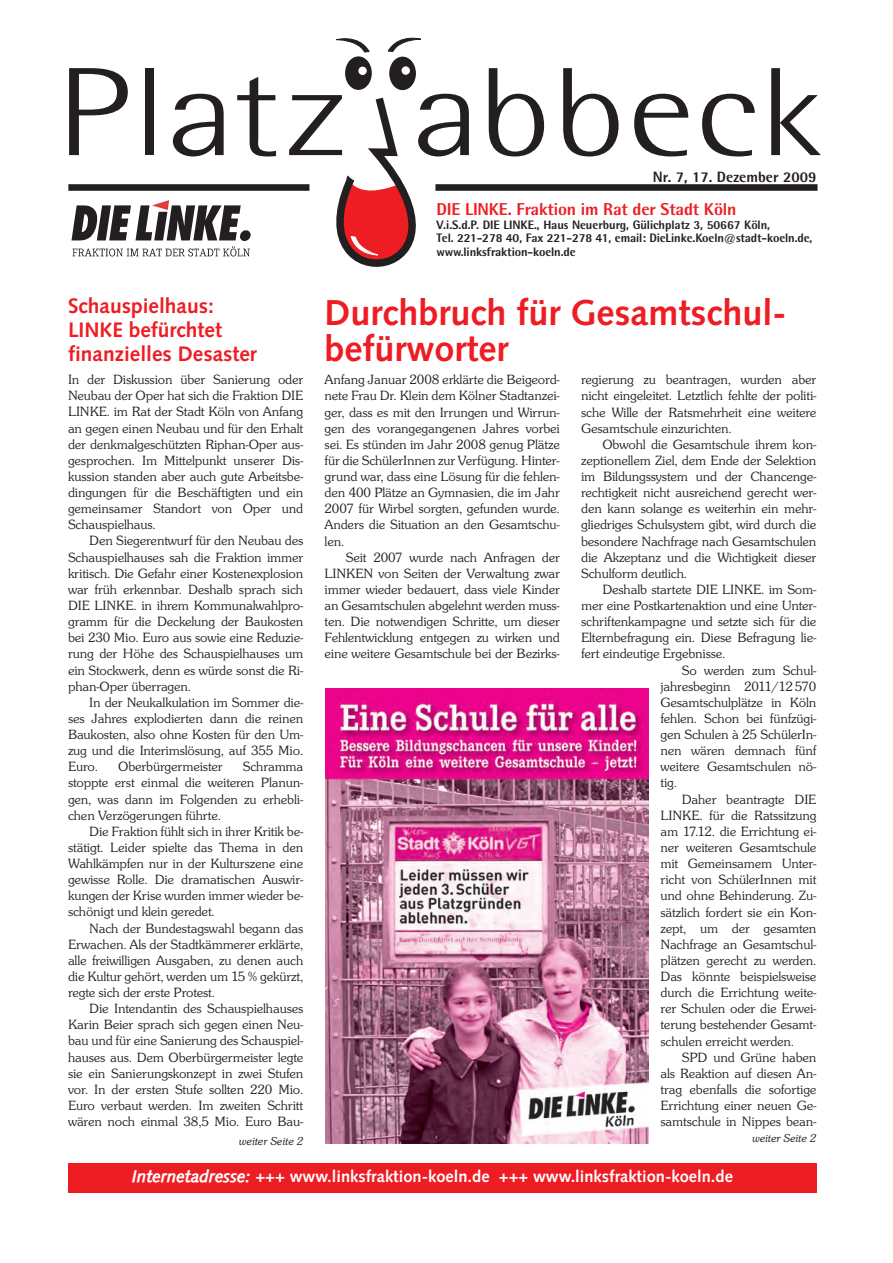
<style>
.page{position:relative;width:893px;height:1263px;background:#fff}
.page>*{position:absolute;margin:0;border:0;box-sizing:border-box;transform-origin:0 0}
.t1{font:700 36px/36px "Syntax";color:#ee1d23}
.t2{font:700 21px/24px "Syntax";color:#ee1d23}
.t3{font:800 17.25px "Rotis Semi Sans";letter-spacing:-.01em;color:#ee1d23}
.t4{font:700 16.5px "Syntax";color:#fff}
.t5{font:800 15px "Rotis Semi Sans";color:#231f20}
.t6{font:300 13.95px/16.2px "Sunset";letter-spacing:-.01em;color:#231f20;text-align:justify}
.t7{font:800 12.3px/13.5px "Rotis Semi Sans";letter-spacing:-.01em;color:#231f20}
.t8{font:italic 300 12px "Sunset";letter-spacing:-.01em;color:#231f20}
.s1{font-family:"Syntax Italic Bld";font-weight:400}
</style>
<div class="page">
<svg style="left:388px;top:38px;width:33px;height:14px"></svg>
<div style="left:346px;top:57px;width:25px;height:32px;background:#231f20;border-radius:50%"></div>
<div style="left:345px;top:56px;width:27px;height:34px;border:1px solid #231f20;border-radius:50%"></div>
<div style="left:390px;top:57px;width:25px;height:32px;background:#231f20;border-radius:50%"></div>
<div style="left:389px;top:57px;width:27px;height:33px;border:1px solid #231f20;border-radius:50%"></div>
<div style="left:358px;top:67px;width:9px;height:8px;border:1px solid #fff;border-radius:50%"></div>
<div style="left:402px;top:66px;width:8px;height:9px;border:1px solid #fff;border-radius:50%"></div>
<svg style="left:336px;top:38px;width:33px;height:14px"></svg>
<svg style="left:563px;top:68px;width:56px;height:88px"></svg>
<svg style="left:634px;top:94px;width:54px;height:62px"></svg>
<svg style="left:702px;top:94px;width:53px;height:62px"></svg>
<svg style="left:771px;top:68px;width:50px;height:87px"></svg>
<div style="left:435px;top:184px;width:382px;height:7px;background:#231f20"></div>
<div style="left:68px;top:1163px;width:748px;height:30px;background:#ee1d23"></div>
<svg style="left:68px;top:68px;width:476px;height:199px"></svg>
<img style="left:325px;top:688px;width:323px;height:455px">
<p class="t5" style="left:653px;top:171px;width:165px">Nr. 7, 17. Dezember 2009</p>
<h2 class="t2" style="left:68px;top:296px;width:190px">Schauspielhaus:<br>LINKE befürchtet finanzielles Desaster</h2>
<p class="t6" style="left:68px;top:373px;width:237px">In der Diskussion über Sanierung oder Neubau der Oper hat sich die Fraktion DIE LINKE. im Rat der Stadt Köln von Anfang an gegen einen Neubau und für den Erhalt der denkmalgeschützten Riphan-Oper aus&shy;gesprochen. Im Mittelpunkt unserer Dis&shy;kussion standen aber auch gute Arbeitsbe&shy;dingungen für die Beschäftigten und ein gemeinsamer Standort von Oper und Schauspielhaus.</p>
<p class="t6" style="left:68px;top:534px;width:237px;text-indent:21px">Den Siegerentwurf für den Neubau des Schauspielhauses sah die Fraktion immer kritisch. Die Gefahr einer Kostenexplosion war früh erkennbar. Deshalb sprach sich DIE LINKE. in ihrem Kommunalwahlpro&shy;gramm für die Deckelung der Baukosten bei 230 Mio. Euro aus sowie eine Reduzie&shy;rung der Höhe des Schauspielhauses um ein Stockwerk, denn es würde sonst die Ri&shy;phan-Oper überragen.</p>
<p class="t6" style="left:68px;top:695px;width:237px;text-indent:21px">In der Neukalkulation im Sommer die&shy;ses Jahres explodierten dann die reinen Baukosten, also ohne Kosten für den Um&shy;zug und die Interimslösung, auf 355 Mio.<br>Euro.</p>
<p class="t6" style="left:68px;top:760px;width:237px;text-indent:175px">Schramma stoppte erst einmal die weiteren Planun&shy;gen, was dann im Folgenden zu erhebli&shy;chen Verzögerungen führte.</p>
<p class="t6" style="left:68px;top:824px;width:237px;text-indent:21px">Die Fraktion fühlt sich in ihrer Kritik be&shy;stätigt. Leider spielte das Thema in den Wahlkämpfen nur in der Kulturszene eine gewisse Rolle. Die dramatischen Auswir&shy;kungen der Krise wurden immer wieder be&shy;schönigt und klein geredet.</p>
<p class="t6" style="left:68px;top:921px;width:237px;text-indent:21px">Nach der Bundestagswahl begann das Erwachen. Als der Stadtkämmerer erklärte, alle freiwilligen Ausgaben, zu denen auch die Kultur gehört, werden um 15 % gekürzt, regte sich der erste Protest.</p>
<p class="t6" style="left:68px;top:1002px;width:237px;text-indent:21px">Die Intendantin des Schauspielhauses Karin Beier sprach sich gegen einen Neu&shy;bau und für eine Sanierung des Schauspiel&shy;hauses aus. Dem Oberbürgermeister legte sie ein Sanierungskonzept in zwei Stufen vor. In der ersten Stufe sollten 220 Mio.<br>Euro verbaut werden. Im zweiten Schritt wären noch einmal 38,5 Mio. Euro Bau-</p>
<p class="t6" style="left:118px;top:760px;width:106px">Oberbürgermeister</p>
<p class="t3" style="left:437px;top:203px;width:301px">DIE LINKE. Fraktion im Rat der Stadt Köln</p>
<p class="t7" style="left:437px;top:219px;width:378px">V.i.S.d.P. DIE LINKE., Haus Neuerburg, Gülichplatz 3, 50667 Köln,<br>Tel. 221-278 40, Fax 221-278 41, email: DieLinke.Koeln@stadt-koeln.de, www.linksfraktion-koeln.de</p>
<h1 class="t1" style="left:325px;top:297px;width:463px">Durchbruch für Gesamtschul&shy;befürworter</h1>
<p class="t6" style="left:325px;top:373px;width:237px">Anfang Januar 2008 erklärte die Beigeord&shy;nete Frau Dr. Klein dem Kölner Stadtanzei&shy;ger, dass es mit den Irrungen und Wirrun&shy;gen des vorangegangenen Jahres vorbei sei. Es stünden im Jahr 2008 genug Plätze für die SchülerInnen zur Verfügung. Hinter&shy;grund war, dass eine Lösung für die fehlen&shy;den 400 Plätze an Gymnasien, die im Jahr 2007 für Wirbel sorgten, gefunden wurde.<br>Anders die Situation an den Gesamtschu&shy;len.</p>
<p class="t6" style="left:325px;top:550px;width:237px;text-indent:21px">Seit 2007 wurde nach Anfragen der LINKEN von Seiten der Verwaltung zwar immer wieder bedauert, dass viele Kinder an Gesamtschulen abgelehnt werden muss&shy;ten. Die notwendigen Schritte, um dieser Fehlentwicklung entgegen zu wirken und eine weitere Gesamtschule bei der Bezirks-</p>
<p class="t6" style="left:581px;top:373px;width:237px">regierung zu beantragen, wurden aber nicht eingeleitet. Letztlich fehlte der politi&shy;sche Wille der Ratsmehrheit eine weitere Gesamtschule einzurichten.</p>
<p class="t6" style="left:581px;top:437px;width:237px;text-indent:21px">Obwohl die Gesamtschule ihrem kon&shy;zeptionellem Ziel, dem Ende der Selektion im Bildungssystem und der Chancenge&shy;rechtigkeit nicht ausreichend gerecht wer&shy;den kann solange es weiterhin ein mehr&shy;gliedriges Schulsystem gibt, wird durch die besondere Nachfrage nach Gesamtschulen die Akzeptanz und die Wichtigkeit dieser Schulform deutlich.</p>
<p class="t6" style="left:602px;top:582px;width:215px">Deshalb startete DIE LINKE. im Som-</p>
<p class="t6" style="left:581px;top:598px;width:237px">mer eine Postkartenaktion und eine Unter-</p>
<p class="t6" style="left:581px;top:615px;width:237px">schriftenkampagne und setzte sich für die</p>
<p class="t6" style="left:581px;top:631px;width:237px">Elternbefragung ein. Diese Befragung lie-</p>
<p class="t6" style="left:581px;top:647px;width:146px">fert eindeutige Ergebnisse.</p>
<p class="t6" style="left:682px;top:663px;width:136px">So werden zum Schul-</p>
<p class="t6" style="left:661px;top:679px;width:157px">jahresbeginn 2011/12570</p>
<p class="t6" style="left:661px;top:695px;width:157px">Gesamtschulplätze in Köln</p>
<p class="t6" style="left:661px;top:711px;width:157px">fehlen. Schon bei fünfzügi-</p>
<p class="t6" style="left:661px;top:728px;width:157px">gen Schulen à 25 SchülerIn-</p>
<p class="t6" style="left:661px;top:744px;width:157px">nen wären demnach fünf</p>
<p class="t6" style="left:661px;top:760px;width:157px">weitere Gesamtschulen nö-</p>
<p class="t6" style="left:661px;top:776px;width:18px">tig.</p>
<p class="t6" style="left:682px;top:792px;width:136px">Daher beantragte DIE</p>
<p class="t6" style="left:661px;top:808px;width:157px">LINKE. für die Ratssitzung</p>
<p class="t6" style="left:661px;top:824px;width:157px">am 17.12. die Errichtung ei-</p>
<p class="t6" style="left:661px;top:840px;width:157px">ner weiteren Gesamtschule</p>
<p class="t6" style="left:661px;top:857px;width:157px">mit Gemeinsamem Unter-</p>
<p class="t6" style="left:661px;top:873px;width:157px">richt von SchülerInnen mit</p>
<p class="t6" style="left:661px;top:889px;width:157px">und ohne Behinderung. Zu-</p>
<p class="t6" style="left:661px;top:905px;width:157px">sätzlich fordert sie ein Kon-</p>
<p class="t6" style="left:661px;top:921px;width:157px">zept, um der gesamten</p>
<p class="t6" style="left:661px;top:937px;width:157px">Nachfrage an Gesamtschul-</p>
<p class="t6" style="left:661px;top:953px;width:157px">plätzen gerecht zu werden.</p>
<p class="t6" style="left:661px;top:969px;width:157px">Das könnte beispielsweise</p>
<p class="t6" style="left:661px;top:986px;width:157px">durch die Errichtung weite-</p>
<p class="t6" style="left:661px;top:1002px;width:157px">rer Schulen oder die Erwei-</p>
<p class="t6" style="left:661px;top:1018px;width:157px">terung bestehender Gesamt-</p>
<p class="t6" style="left:661px;top:1034px;width:135px">schulen erreicht werden.</p>
<p class="t6" style="left:682px;top:1050px;width:136px">SPD und Grüne haben</p>
<p class="t6" style="left:661px;top:1066px;width:157px">als Reaktion auf diesen An-</p>
<p class="t6" style="left:661px;top:1082px;width:157px">trag ebenfalls die sofortige</p>
<p class="t6" style="left:661px;top:1098px;width:157px">Errichtung einer neuen Ge-</p>
<p class="t6" style="left:661px;top:1115px;width:157px">samtschule in Nippes bean-</p>
<p class="t8" style="left:239px;top:1137px;width:66px">weiter Seite 2</p>
<p class="t8" style="left:752px;top:1134px;width:66px">weiter Seite 2</p>
<p class="t4" style="left:132px;top:1170px;width:602px"><span class="s1">Internetadresse:</span> +++ www.linksfraktion-koeln.de +++ www.linksfraktion-koeln.de</p>
</div>
